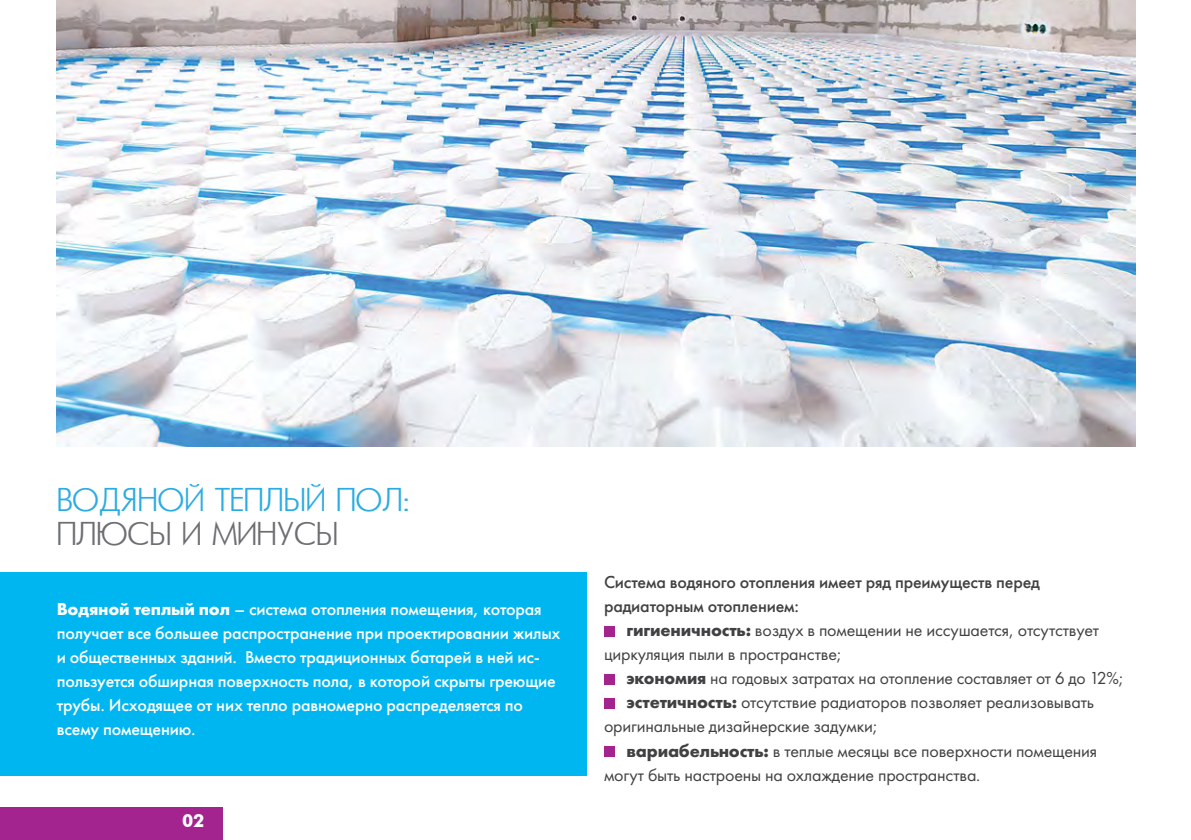
<style>
.page{position:relative;width:1191px;height:840px;background:#fff}
.page>*{position:absolute;margin:0;border:0;box-sizing:border-box;transform-origin:0 0}
.t1{font:300 36px "Futura";letter-spacing:-.01em;color:#2aace2}
.t2{font:300 36px "Futura";letter-spacing:-.01em;color:#6d6e71}
.t3{font:18px/24px "Futura New";letter-spacing:-.01em;color:#414042}
.t4{font:500 18px/24px "Futura New";letter-spacing:-.01em;color:#fff}
.t5{font:500 18px/24px "Futura New";letter-spacing:-.01em;color:#414042}
.t6{font:700 18px "Futura BT";color:#fff}
.s1{font-weight:700}
</style>
<div class="page">
<div style="left:604px;top:625px;width:11px;height:11px;background:#a3248d"></div>
<div style="left:604px;top:673px;width:11px;height:11px;background:#a3248d"></div>
<div style="left:604px;top:697px;width:11px;height:11px;background:#a3248d"></div>
<div style="left:604px;top:745px;width:11px;height:11px;background:#a3248d"></div>
<div style="left:0;top:806px;width:222px;height:33px;background:#a3238f"></div>
<div style="left:0;top:571px;width:587px;height:203px;background:#00b6f1"></div>
<img style="left:57px;top:0;width:1078px;height:446px">
<h1 class="t1" style="left:57px;top:481px;width:354px">ВОДЯНОЙ ТЕПЛЫЙ ПОЛ:</h1>
<h1 class="t2" style="left:57px;top:515px;width:283px">ПЛЮСЫ И МИНУСЫ</h1>
<p class="t4" style="left:57px;top:596px;width:505px"><span class="s1">Водяной теплый пол</span> – система отопления помещения, которая получает все большее распространение при проектировании жилых и общественных зданий. Вместо традиционных батарей в ней ис&shy;пользуется обширная поверхность пола, в которой скрыты греющие трубы. Исходящее от них тепло равномерно распределяется по всему помещению.</p>
<p class="t6" style="left:182px;top:809px;width:24px">02</p>
<p class="t5" style="left:604px;top:570px;width:437px">Система водяного отопления имеет ряд преимуществ перед радиаторным отоплением:</p>
<p class="t3" style="left:604px;top:618px;width:497px;text-indent:23px"><span class="s1">гигиеничность:</span> воздух в помещении не иссушается, отсутствует циркуляция пыли в пространстве;</p>
<p class="t3" style="left:626px;top:666px;width:499px"><span class="s1">экономия</span> на годовых затратах на отопление составляет от 6 до 12%;</p>
<p class="t3" style="left:626px;top:690px;width:469px"><span class="s1">эстетичность:</span> отсутствие радиаторов позволяет реализовывать</p>
<p class="t3" style="left:604px;top:714px;width:275px">оригинальные дизайнерские задумки;</p>
<p class="t3" style="left:626px;top:738px;width:472px"><span class="s1">вариабельность:</span> в теплые месяцы все поверхности помещения</p>
<p class="t3" style="left:604px;top:762px;width:378px">могут быть настроены на охлаждение пространства.</p>
</div>
